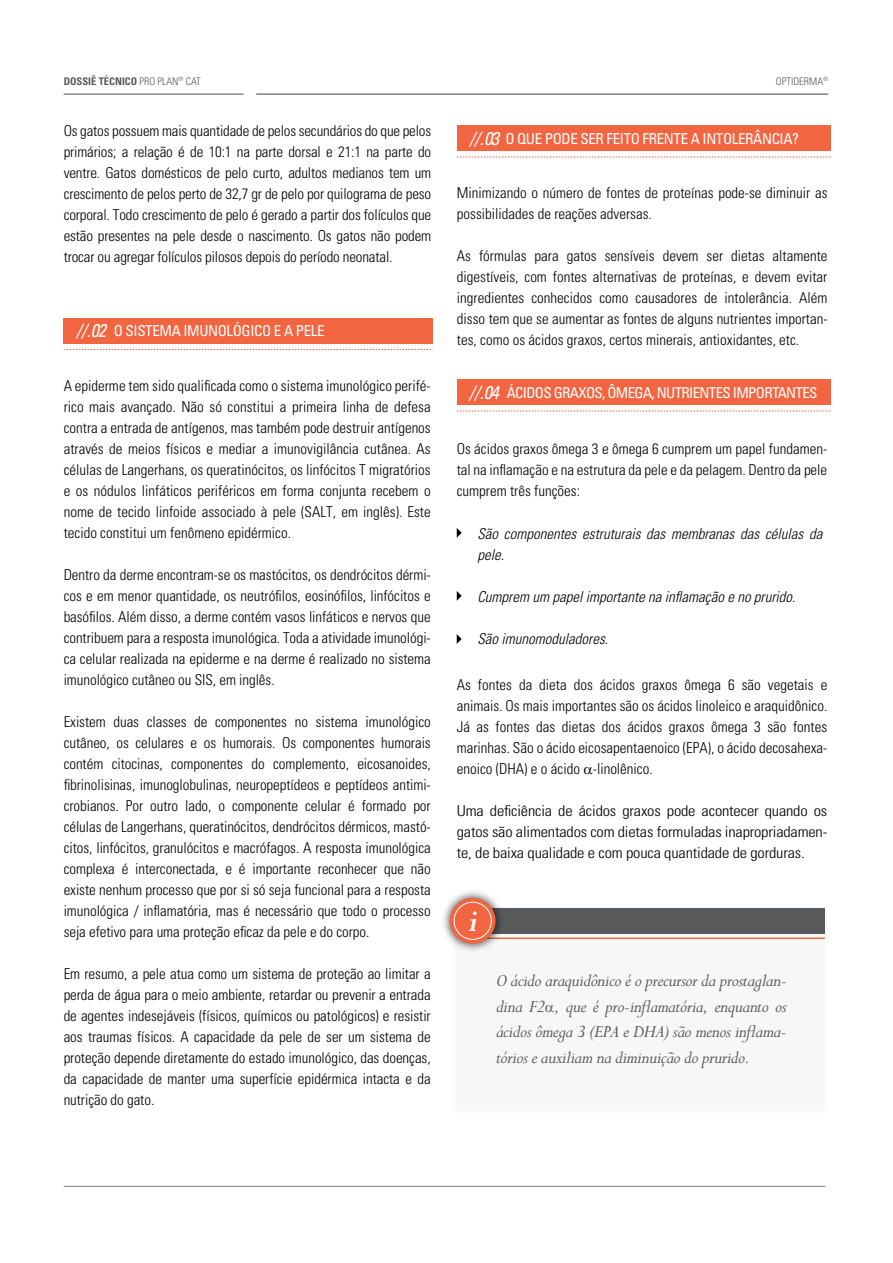
<style>
.page{position:relative;width:893px;height:1263px;background:#fff}
.page>*{position:absolute;margin:0;border:0;box-sizing:border-box;transform-origin:0 0}
.t1{font:italic 700 33px "Perpetua Std";color:#fff}
.t2{font:italic 19.5px/25.5px "Perpetua Std";letter-spacing:-.025em;color:#58595b;text-align:justify}
.t3{font:300 condensed 15px/21px "Univers LT Std";color:#000;text-align:justify}
.t4{font:300 condensed 15px/21px "Univers LT Std";color:#000;text-align:justify;scale:1.09 1}
.t5{font:italic 300 condensed 15px/21px "Univers LT Std";color:#000}
.t6{font:condensed 15px "Univers LT Std";letter-spacing:-.025em;color:#fff}
.t7{font:condensed 15px "Univers LT Std";letter-spacing:-.045em;color:#fff}
.t8{font:700 condensed 10.5px "Univers LT Std";color:#58595b}
.t9{font:300 condensed 10.5px "Univers LT Std";color:#58595b}
.s1{font-weight:300}
.s2{font-style:italic;font-size:18.45px}
</style>
<div class="page">
<hr style="left:64px;top:1186px;width:762px;height:1px;background:#808285">
<hr style="left:256px;top:93px;width:572px;height:2px;background:#808285">
<hr style="left:64px;top:94px;width:180px;height:1px;background:#808285">
<div style="left:64px;top:318px;width:369px;height:25px;background:#f26541"></div>
<svg style="left:64px;top:349px;width:369px;height:1px"></svg>
<div style="left:457px;top:379px;width:373px;height:26px;background:#f26541"></div>
<svg style="left:457px;top:411px;width:375px;height:1px"></svg>
<div style="left:456px;top:909px;width:369px;height:201px;background:#f7f7f8"></div>
<div style="left:463px;top:908px;width:362px;height:26px;background:#58595b"></div>
<hr style="left:464px;top:937px;width:361px;height:2px;background:#f26541">
<img style="left:443px;top:891px;width:66px;height:60px">
<div style="left:450px;top:898px;width:46px;height:46px;background:#f26541;border-radius:50%"></div>
<div style="left:454px;top:902px;width:38px;height:38px;border:1px solid #fff;border-radius:50%"></div>
<svg style="left:457px;top:528px;width:5px;height:10px"></svg>
<svg style="left:457px;top:591px;width:5px;height:10px"></svg>
<svg style="left:457px;top:634px;width:5px;height:10px"></svg>
<div style="left:457px;top:125px;width:373px;height:26px;background:#f26541"></div>
<svg style="left:457px;top:157px;width:375px;height:1px"></svg>
<p class="t8" style="left:64px;top:74px;width:139px">DOSSIÊ TÉCNICO <span class="s1">PRO PLAN</span><sup>®</sup> <span class="s1">CAT</span></p>
<p class="t3" style="left:64px;top:121px;width:369px">Os gatos possuem mais quantidade de pelos secundários do que pelos primários; a relação é de 10:1 na parte dorsal e 21:1 na parte do ventre. Gatos domésticos de pelo curto, adultos medianos tem um crescimento de pelos perto de 32,7 gr de pelo por quilograma de peso corporal. Todo crescimento de pelo é gerado a partir dos folículos que estão presentes na pele desde o nascimento. Os gatos não podem trocar ou agregar folículos pilosos depois do período neonatal.</p>
<p class="t6" style="left:77px;top:322px;width:249px"><span class="s2">//.02</span> O SISTEMA IMUNOLÓGICO E A PELE</p>
<p class="t3" style="left:64px;top:376px;width:369px">A epiderme tem sido qualificada como o sistema imunológico perifé&shy;rico mais avançado. Não só constitui a primeira linha de defesa contra a entrada de antígenos, mas também pode destruir antígenos através de meios físicos e mediar a imunovigilância cutânea. As células de Langerhans, os queratinócitos, os linfócitos T migratórios e os nódulos linfáticos periféricos em forma conjunta recebem o nome de tecido linfoide associado à pele (SALT, em inglês). Este tecido constitui um fenômeno epidérmico.</p>
<p class="t3" style="left:64px;top:565px;width:369px">Dentro da derme encontram-se os mastócitos, os dendrócitos dérmi&shy;cos e em menor quantidade, os neutrófilos, eosinófilos, linfócitos e basófilos. Além disso, a derme contém vasos linfáticos e nervos que contribuem para a resposta imunológica. Toda a atividade imunológi&shy;ca celular realizada na epiderme e na derme é realizado no sistema imunológico cutâneo ou SIS, em inglês.</p>
<p class="t3" style="left:64px;top:712px;width:369px">Existem duas classes de componentes no sistema imunológico cutâneo, os celulares e os humorais. Os componentes humorais contém citocinas, componentes do complemento, eicosanoides, fibrinolisinas, imunoglobulinas, neuropeptídeos e peptídeos antimi&shy;crobianos. Por outro lado, o componente celular é formado por células de Langerhans, queratinócitos, dendrócitos dérmicos, mastó&shy;citos, linfócitos, granulócitos e macrófagos. A resposta imunológica complexa é interconectada, e é importante reconhecer que não existe nenhum processo que por si só seja funcional para a resposta imunológica / inflamatória, mas é necessário que todo o processo seja efetivo para uma proteção eficaz da pele e do corpo.</p>
<p class="t3" style="left:64px;top:964px;width:369px">Em resumo, a pele atua como um sistema de proteção ao limitar a perda de água para o meio ambiente, retardar ou prevenir a entrada de agentes indesejáveis (físicos, químicos ou patológicos) e resistir aos traumas físicos. A capacidade da pele de ser um sistema de proteção depende diretamente do estado imunológico, das doenças, da capacidade de manter uma superfície epidérmica intacta e da nutrição do gato.</p>
<p class="t9" style="left:776px;top:75px;width:54px">OPTIDERMA<sup>®</sup></p>
<p class="t6" style="left:470px;top:129px;width:331px"><span class="s2">//.03</span> O QUE PODE SER FEITO FRENTE A INTOLERÂNCIA?</p>
<p class="t3" style="left:457px;top:183px;width:372px">Minimizando o número de fontes de proteínas pode-se diminuir as possibilidades de reações adversas.</p>
<p class="t3" style="left:457px;top:246px;width:372px">As fórmulas para gatos sensíveis devem ser dietas altamente digestíveis, com fontes alternativas de proteínas, e devem evitar ingredientes conhecidos como causadores de intolerância. Além disso tem que se aumentar as fontes de alguns nutrientes importan&shy;tes, como os ácidos graxos, certos minerais, antioxidantes, etc.</p>
<p class="t7" style="left:470px;top:383px;width:349px"><span class="s2">//.04</span> ÁCIDOS GRAXOS, ÔMEGA, NUTRIENTES IMPORTANTES</p>
<p class="t3" style="left:457px;top:438px;width:372px">Os ácidos graxos ômega 3 e ômega 6 cumprem um papel fundamen&shy;tal na inflamação e na estrutura da pele e da pelagem. Dentro da pele cumprem três funções:</p>
<p class="t5" style="left:477px;top:523px;width:346px">São componentes estruturais das membranas das células da pele.</p>
<p class="t5" style="left:477px;top:586px;width:320px">Cumprem um papel importante na inflamação e no prurido.</p>
<p class="t5" style="left:477px;top:628px;width:132px">São imunomoduladores.</p>
<p class="t3" style="left:457px;top:674px;width:372px">As fontes da dieta dos ácidos graxos ômega 6 são vegetais e animais. Os mais importantes são os ácidos linoleico e araquidônico.<br>Já as fontes das dietas dos ácidos graxos ômega 3 são fontes marinhas. São o ácido eicosapentaenoico (EPA), o ácido decosahexa&shy;enoico (DHA) e o ácido -linolênico.</p>
<p class="t4" style="left:457px;top:800px;width:341px">Uma deficiência de ácidos graxos pode acontecer quando os gatos são alimentados com dietas formuladas inapropriadamen&shy;te, de baixa qualidade e com pouca quantidade de gorduras.</p>
<h1 class="t1" style="left:468px;top:904px;width:11px">i</h1>
<h2 class="t2" style="left:496px;top:968px;width:292px">O ácido araquidônico é o precursor da prostaglan&shy;dina F2 , que é pro-inflamatória, enquanto os ácidos ômega 3 (EPA e DHA) são menos inflama&shy;tórios e auxiliam na diminuição do prurido.</h2>
</div>
